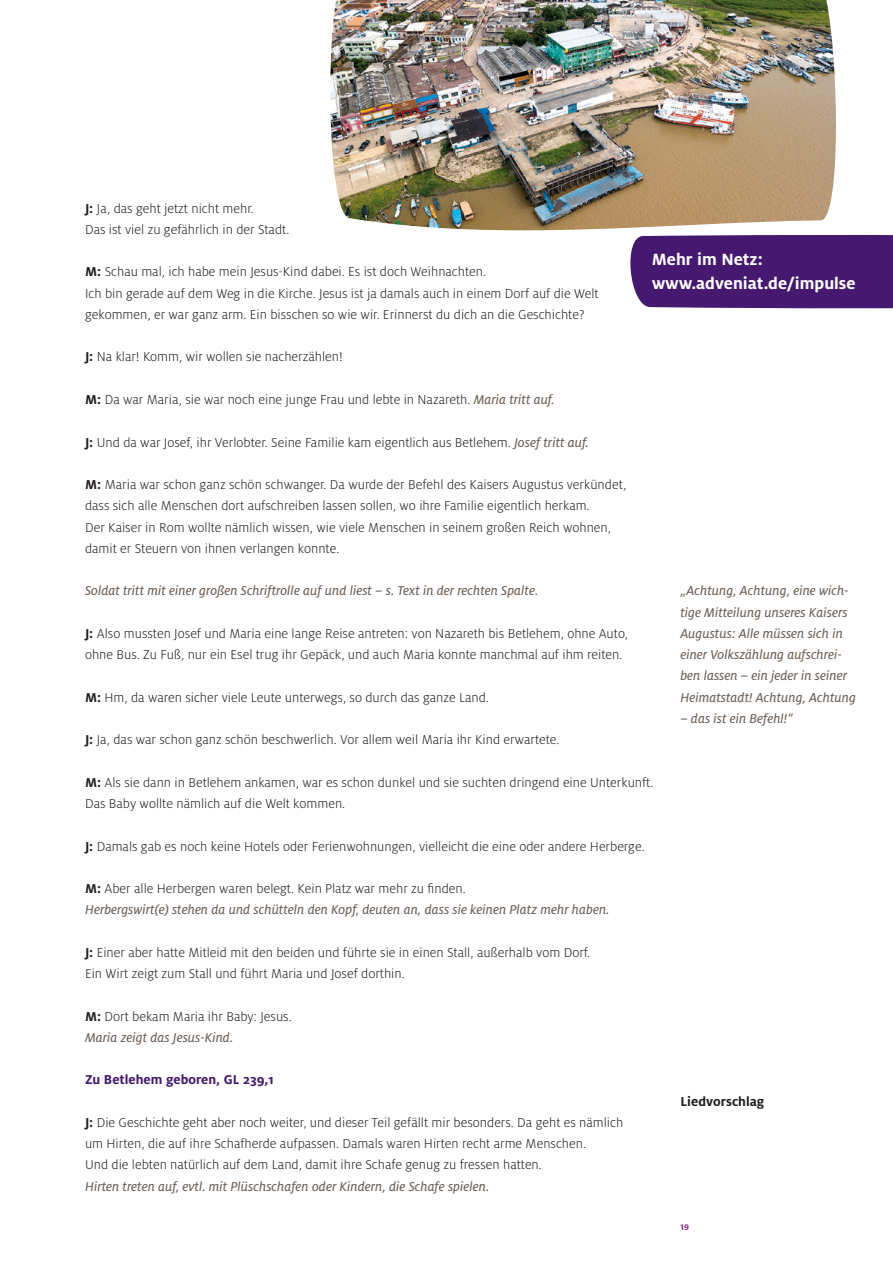
<style>
.page{position:relative;width:893px;height:1263px;background:#fff}
.page>*{position:absolute;margin:0;border:0;box-sizing:border-box;transform-origin:0 0}
.t1{font:700 18px/24px "Milo OT";color:#fff}
.t2{font:300 14.25px/21.3px "Milo OT";color:#231f20}
.t3{font:14.25px/21.3px "Milo OT Text Ita";color:#6b6058}
.t4{font:700 14.25px "Milo OT";color:#45196f}
.t5{font:700 14.25px "Milo OT";color:#231f20}
.t6{font:700 9px "Milo OT";color:#892890}
.s1{font-weight:700}
.s2{font-family:"Milo OT Text Ita";font-weight:400;color:#6b6058}
</style>
<div class="page">
<img style="left:330px;top:0;width:506px;height:231px">
<div style="left:630px;top:235px;width:263px;height:74px;background:#45196f"></div>
<p class="t2" style="left:85px;top:198px;width:206px"><span class="s1">J:</span> Ja, das geht jetzt nicht mehr.<br>Das ist viel zu gefährlich in der Stadt.</p>
<p class="t2" style="left:85px;top:261px;width:515px"><span class="s1">M:</span> Schau mal, ich habe mein Jesus-Kind dabei. Es ist doch Weihnachten.<br>Ich bin gerade auf dem Weg in die Kirche. Jesus ist ja damals auch in einem Dorf auf die Welt gekommen, er war ganz arm. Ein bisschen so wie wir. Erinnerst du dich an die Geschichte?</p>
<p class="t2" style="left:85px;top:346px;width:259px"><span class="s1">J:</span> Na klar! Komm, wir wollen sie nacherzählen!</p>
<p class="t2" style="left:85px;top:389px;width:471px"><span class="s1">M:</span> Da war Maria, sie war noch eine junge Frau und lebte in Nazareth. <span class="s2">Maria tritt auf.</span></p>
<p class="t2" style="left:85px;top:432px;width:505px"><span class="s1">J:</span> Und da war Josef, ihr Verlobter. Seine Familie kam eigentlich aus Betlehem. <span class="s2">Josef tritt auf.</span></p>
<p class="t2" style="left:85px;top:474px;width:543px"><span class="s1">M:</span> Maria war schon ganz schön schwanger. Da wurde der Befehl des Kaisers Augustus verkündet, dass sich alle Menschen dort aufschreiben lassen sollen, wo ihre Familie eigentlich herkam.<br>Der Kaiser in Rom wollte nämlich wissen, wie viele Menschen in seinem großen Reich wohnen, damit er Steuern von ihnen verlangen konnte.</p>
<p class="t3" style="left:85px;top:580px;width:455px">Soldat tritt mit einer großen Schriftrolle auf und liest – s. Text in der rechten Spalte.</p>
<p class="t2" style="left:85px;top:623px;width:544px"><span class="s1">J:</span> Also mussten Josef und Maria eine lange Reise antreten: von Nazareth bis Betlehem, ohne Auto, ohne Bus. Zu Fuß, nur ein Esel trug ihr Gepäck, und auch Maria konnte manchmal auf ihm reiten.</p>
<p class="t2" style="left:85px;top:687px;width:405px"><span class="s1">M:</span> Hm, da waren sicher viele Leute unterwegs, so durch das ganze Land.</p>
<p class="t2" style="left:85px;top:729px;width:476px"><span class="s1">J:</span> Ja, das war schon ganz schön beschwerlich. Vor allem weil Maria ihr Kind erwartete.</p>
<p class="t2" style="left:85px;top:772px;width:570px"><span class="s1">M:</span> Als sie dann in Betlehem ankamen, war es schon dunkel und sie suchten dringend eine Unterkunft.<br>Das Baby wollte nämlich auf die Welt kommen.</p>
<p class="t2" style="left:85px;top:835px;width:561px"><span class="s1">J:</span> Damals gab es noch keine Hotels oder Ferienwohnungen, vielleicht die eine oder andere Herberge.</p>
<p class="t2" style="left:85px;top:878px;width:382px"><span class="s1">M:</span> Aber alle Herbergen waren belegt. Kein Platz war mehr zu finden.</p>
<p class="t3" style="left:85px;top:899px;width:526px">Herbergswirt(e) stehen da und schütteln den Kopf, deuten an, dass sie keinen Platz mehr haben.</p>
<p class="t2" style="left:85px;top:942px;width:507px"><span class="s1">J:</span> Einer aber hatte Mitleid mit den beiden und führte sie in einen Stall, außerhalb vom Dorf.<br>Ein Wirt zeigt zum Stall und führt Maria und Josef dorthin.</p>
<p class="t2" style="left:85px;top:1006px;width:208px"><span class="s1">M:</span> Dort bekam Maria ihr Baby: Jesus.</p>
<p class="t3" style="left:85px;top:1027px;width:150px">Maria zeigt das Jesus-Kind.</p>
<p class="t4" style="left:85px;top:1072px;width:190px">Zu Betlehem geboren, GL 239,1</p>
<p class="t2" style="left:85px;top:1112px;width:540px"><span class="s1">J:</span> Die Geschichte geht aber noch weiter, und dieser Teil gefällt mir besonders. Da geht es nämlich um Hirten, die auf ihre Schafherde aufpassen. Damals waren Hirten recht arme Menschen.<br>Und die lebten natürlich auf dem Land, damit ihre Schafe genug zu fressen hatten.</p>
<p class="t3" style="left:85px;top:1176px;width:406px">Hirten treten auf, evtl. mit Plüschschafen oder Kindern, die Schafe spielen.</p>
<p class="t1" style="left:652px;top:247px;width:205px">Mehr im Netz: www.adveniat.de/impulse</p>
<p class="t3" style="left:680px;top:580px;width:177px">„Achtung, Achtung, eine wich&shy;tige Mitteilung unseres Kaisers<br>Augustus: Alle müssen sich in einer Volkszählung aufschrei&shy;ben lassen – ein jeder in seiner<br>Heimatstadt! Achtung, Achtung</p>
<p class="t3" style="left:680px;top:708px;width:114px">– das ist ein Befehl!“</p>
<p class="t5" style="left:680px;top:1093px;width:85px">Liedvorschlag</p>
<p class="t6" style="left:680px;top:1222px;width:10px">19</p>
</div>
